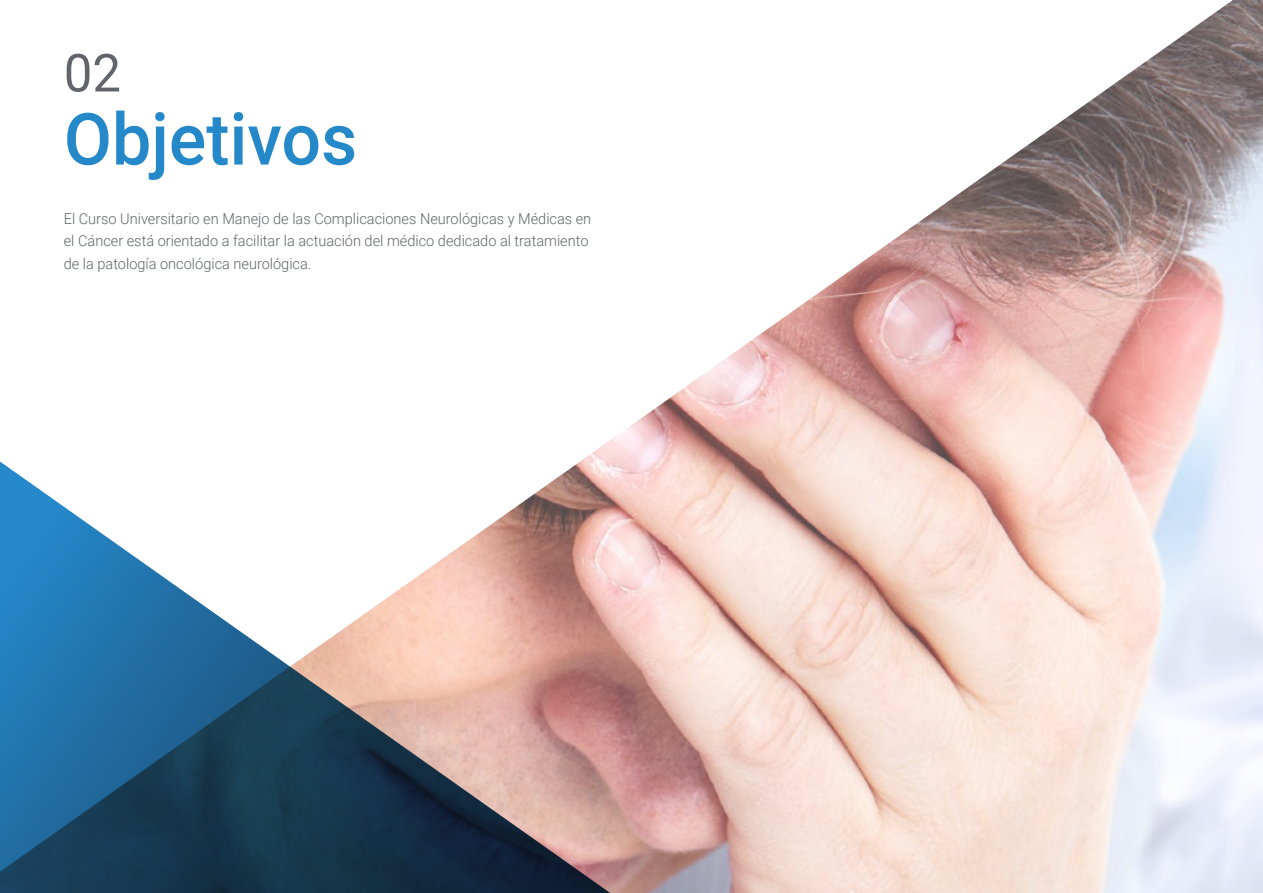
<style>
.page{position:relative;width:1263px;height:893px;background:#fff}
.page>*{position:absolute;margin:0;border:0;box-sizing:border-box;transform-origin:0 0}
.t1{font:500 72px "Roboto";color:#2488c9}
.t2{font:52.5px "Roboto";color:#61646a}
.t3{font:300 15px/22.5px "Roboto";color:#61646a}
</style>
<div class="page">
<img style="left:602px;top:0;width:661px;height:893px">
<svg style="left:0;top:446px;width:640px;height:447px"></svg>
<h2 class="t2" style="left:64px;top:36px;width:59px">02</h2>
<h1 class="t1" style="left:64px;top:89px;width:295px">Objetivos</h1>
<p class="t3" style="left:64px;top:207px;width:529px">El Curso Universitario en Manejo de las Complicaciones Neurológicas y Médicas en el Cáncer está orientado a facilitar la actuación del médico dedicado al tratamiento de la patología oncológica neurológica.</p>
</div>
